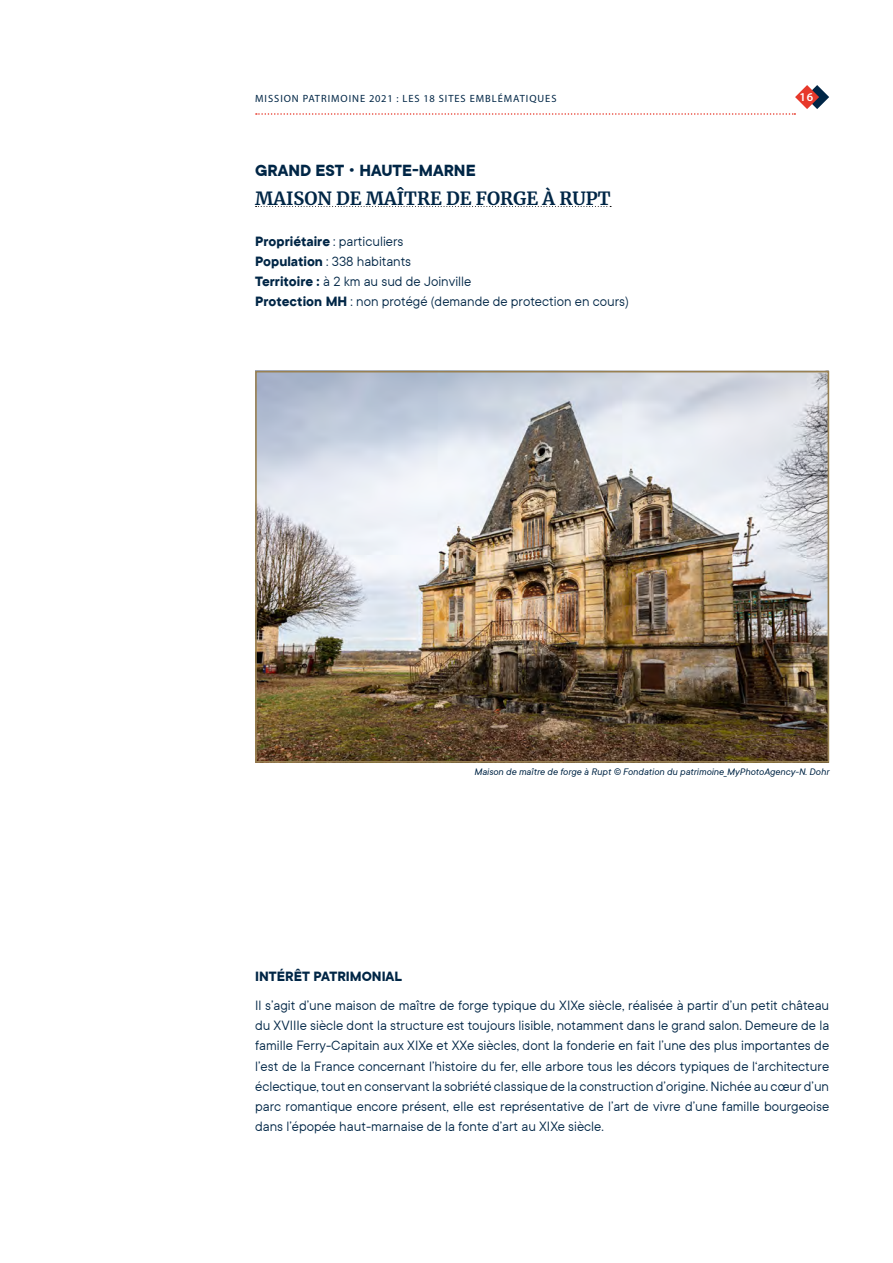
<style>
.page{position:relative;width:893px;height:1263px;background:#fff}
.page>*{position:absolute;margin:0;border:0;box-sizing:border-box;transform-origin:0 0}
.t1{font:700 18px "Merriweather";color:#002646}
.t2{font:700 18px "TT Commons";color:#002646}
.t3{font:15px/20.2px "TT Commons";color:#002646}
.t4{font:700 15px "TT Commons";color:#002646}
.t5{font:600 12px "Myriad Pro";color:#fff}
.t6{font:italic 10.5px "TT Commons";color:#002646}
.t7{font:10.5px "Myriad Pro";letter-spacing:.09em;color:#002646}
.s1{font-weight:700}
</style>
<div class="page">
<svg style="left:256px;top:85px;width:573px;height:30px"></svg>
<svg style="left:256px;top:206px;width:355px;height:1px"></svg>
<img style="left:258px;top:374px;width:568px;height:386px">
<div style="left:255px;top:371px;width:574px;height:392px;border:2px solid #998152"></div>
<p class="t7" style="left:255px;top:92px;width:303px">MISSION PATRIMOINE 2021 : LES 18 SITES EMBLÉMATIQUES</p>
<p class="t5" style="left:799px;top:89px;width:15px">16</p>
<p class="t2" style="left:255px;top:159px;width:222px">GRAND EST • HAUTE-MARNE</p>
<p class="t1" style="left:255px;top:186px;width:357px">MAISON DE MAÎTRE DE FORGE À RUPT</p>
<p class="t3" style="left:255px;top:230px;width:375px"><span class="s1">Propriétaire</span> : particuliers<br><span class="s1">Population</span> : 338 habitants<br><span class="s1">Territoire :</span> à 2 km au sud de Joinville<br><span class="s1">Protection MH</span> : non protégé (demande de protection en cours)</p>
<p class="t6" style="left:474px;top:765px;width:357px">Maison de maître de forge à Rupt © Fondation du patrimoine_MyPhotoAgency-N. Dohr</p>
<p class="t4" style="left:255px;top:966px;width:148px">INTÉRÊT PATRIMONIAL</p>
<p class="t3" style="left:255px;top:994px;width:576px;text-align:justify">Il s’agit d’une maison de maître de forge typique du XIXe siècle, réalisée à partir d’un petit château du XVIIIe siècle dont la structure est toujours lisible, notamment dans le grand salon. Demeure de la famille Ferry-Capitain aux XIXe et XXe siècles, dont la fonderie en fait l’une des plus importantes de l’est de la France concernant l’histoire du fer, elle arbore tous les décors typiques de l‘architecture éclectique, tout en conservant la sobriété classique de la construction d’origine. Nichée au cœur d’un parc romantique encore présent, elle est représentative de l’art de vivre d’une famille bourgeoise dans l’épopée haut-marnaise de la fonte d’art au XIXe siècle.</p>
</div>
